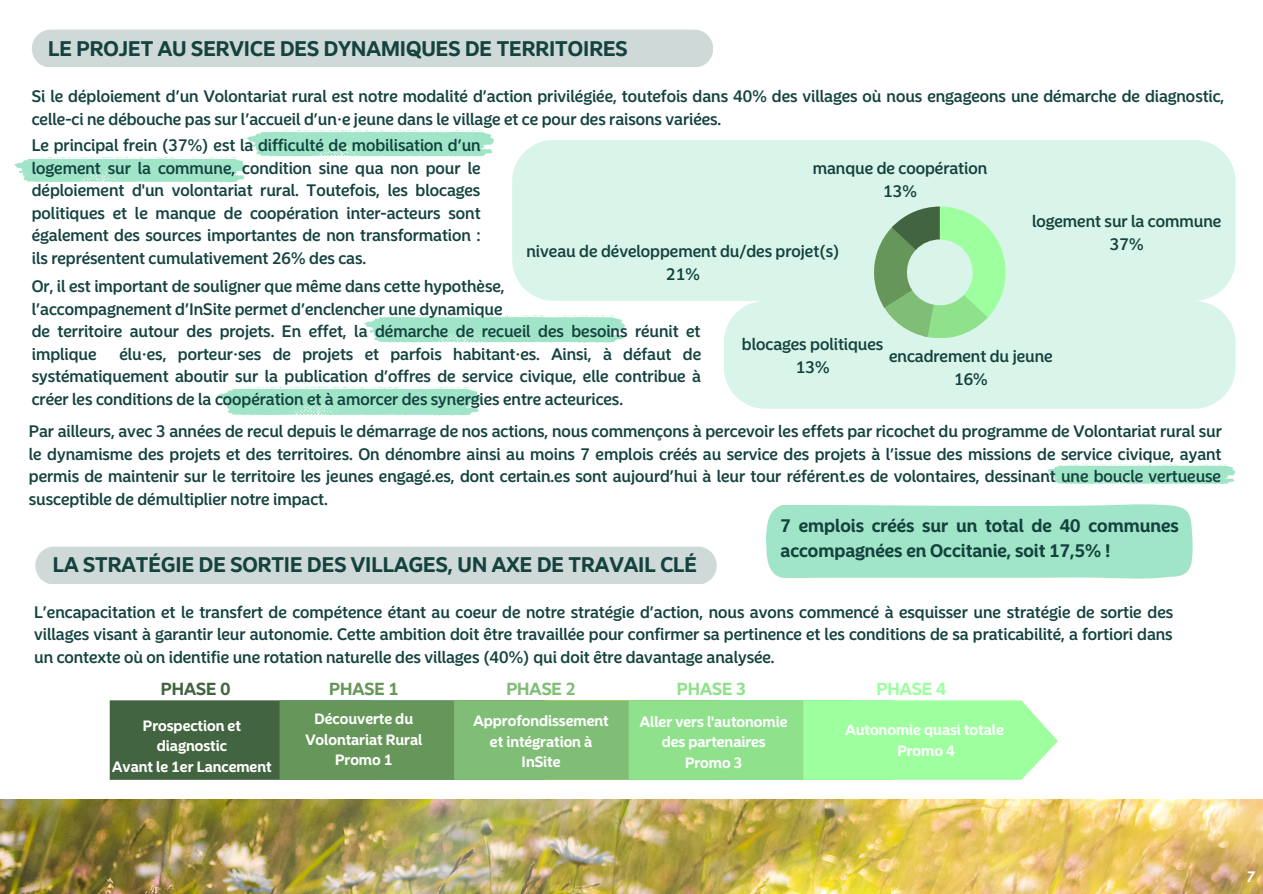
<style>
.page{position:relative;width:1263px;height:894px;background:#fff}
.page>*{position:absolute;margin:0;border:0;box-sizing:border-box;transform-origin:0 0}
.t1{font:700 21px "Nordea Sans Large Web";color:#13423f}
.t2{font:700 18px/24.8px "Nordea Sans Large Web";color:#13423f}
.t3{font:700 17.25px "Nordea Sans Large Web";color:#426440}
.t4{font:700 17.25px "Nordea Sans Large Web";color:#669659}
.t5{font:700 17.25px "Nordea Sans Large Web";color:#80bd77}
.t6{font:700 17.25px "Nordea Sans Large Web";color:#8fe18b}
.t7{font:700 17.25px "Nordea Sans Large Web";color:#9eff9f}
.t8{font:500 16.5px/22.5px "Nordea Sans Large Web";color:#13423f;text-align:justify}
.t9{font:italic 700 15px "Nordea Sans Large Web";color:#fff}
.t10{font:700 14.85px/20.4px "Nordea Sans Large Web";color:#fff;text-align:center}
</style>
<div class="page">
<img style="left:0;top:799px;width:1263px;height:94px">
<div style="left:512px;top:140px;width:724px;height:161px;background:#d9f4e8"></div>
<div style="left:724px;top:301px;width:511px;height:107px;background:#d9f4e8"></div>
<svg style="left:363px;top:315px;width:262px;height:28px;background:#b0e9d0"></svg>
<svg style="left:874px;top:206px;width:132px;height:132px;background:#a4d9a8"></svg>
<svg style="left:110px;top:700px;width:948px;height:79px;background:#7cbd77"></svg>
<div style="left:32px;top:30px;width:681px;height:37px;background:#cfd9d8"></div>
<svg style="left:14px;top:130px;width:480px;height:53px"></svg>
<svg style="left:217px;top:387px;width:264px;height:28px;background:#ade8cf"></svg>
<div style="left:35px;top:546px;width:681px;height:38px;background:#cfd9d8"></div>
<svg style="left:1048px;top:464px;width:187px;height:20px;background:#aee8d0"></svg>
<div style="left:766px;top:504px;width:427px;height:75px;background:#a1e5c8"></div>
<p class="t1" style="left:48px;top:36px;width:581px">LE PROJET AU SERVICE DES DYNAMIQUES DE TERRITOIRES</p>
<p class="t8" style="left:32px;top:85px;width:1194px">Si le déploiement d’un Volontariat rural est notre modalité d’action privilégiée, toutefois dans 40% des villages où nous engageons une démarche de diagnostic, celle-ci ne débouche pas sur l’accueil d’un·e jeune dans le village et ce pour des raisons variées.</p>
<p class="t8" style="left:32px;top:134px;width:450px">Le principal frein (37%) est la difficulté de mobilisation d’un logement sur la commune, condition sine qua non pour le déploiement d'un volontariat rural. Toutefois, les blocages politiques et le manque de coopération inter-acteurs sont également des sources importantes de non transformation : ils représentent cumulativement 26% des cas.</p>
<p class="t8" style="left:32px;top:275px;width:474px">Or, il est important de souligner que même dans cette hypothèse,</p>
<p class="t8" style="left:32px;top:297px;width:472px">l’accompagnement d’InSite permet d’enclencher une dynamique</p>
<p class="t8" style="left:32px;top:320px;width:670px">de territoire autour des projets. En effet, la démarche de recueil des besoins réunit et implique</p>
<p class="t8" style="left:813px;top:157px;width:176px">manque de coopération</p>
<p class="t8" style="left:883px;top:180px;width:35px">13%</p>
<p class="t8" style="left:1032px;top:210px;width:191px">logement sur la commune</p>
<p class="t8" style="left:1110px;top:233px;width:35px">37%</p>
<p class="t8" style="left:526px;top:240px;width:315px">niveau de développement du/des projet(s)</p>
<p class="t8" style="left:666px;top:263px;width:35px">21%</p>
<p class="t8" style="left:742px;top:332px;width:143px">blocages politiques</p>
<p class="t8" style="left:796px;top:355px;width:35px">13%</p>
<p class="t8" style="left:32px;top:342px;width:671px;text-indent:88px">élu·es, porteur·ses de projets et parfois habitant·es. Ainsi, à défaut de systématiquement aboutir sur la publication d’offres de service civique, elle contribue à créer les conditions de la coopération et à amorcer des synergies entre acteurices.</p>
<p class="t8" style="left:889px;top:345px;width:165px">encadrement du jeune</p>
<p class="t8" style="left:954px;top:368px;width:35px">16%</p>
<p class="t8" style="left:29px;top:420px;width:1194px">Par ailleurs, avec 3 années de recul depuis le démarrage de nos actions, nous commençons à percevoir les effets par ricochet du programme de Volontariat rural sur le dynamisme des projets et des territoires. On dénombre ainsi au moins 7 emplois créés au service des projets à l’issue des missions de service civique, ayant permis de maintenir sur le territoire les jeunes engagé.es, dont certain.es sont aujourd’hui à leur tour référent.es de volontaires, dessinant une boucle vertueuse susceptible de démultiplier notre impact.</p>
<p class="t2" style="left:781px;top:513px;width:399px">7 emplois créés sur un total de 40 communes accompagnées en Occitanie, soit 17,5% !</p>
<p class="t1" style="left:53px;top:552px;width:646px">LA STRATÉGIE DE SORTIE DES VILLAGES, UN AXE DE TRAVAIL CLÉ</p>
<p class="t8" style="left:34px;top:600px;width:1140px">L’encapacitation et le transfert de compétence étant au coeur de notre stratégie d’action, nous avons commencé à esquisser une stratégie de sortie des villages visant à garantir leur autonomie. Cette ambition doit être travaillée pour confirmer sa pertinence et les conditions de sa praticabilité, a fortiori dans un contexte où on identifie une rotation naturelle des villages (40%) qui doit être davantage analysée.</p>
<p class="t3" style="left:161px;top:678px;width:71px">PHASE 0</p>
<p class="t10" style="left:143px;top:715px;width:99px">Prospection et diagnostic</p>
<p class="t10" style="left:112px;top:756px;width:161px">Avant le 1er Lancement</p>
<p class="t4" style="left:329px;top:678px;width:71px">PHASE 1</p>
<p class="t5" style="left:506px;top:678px;width:71px">PHASE 2</p>
<p class="t6" style="left:677px;top:678px;width:71px">PHASE 3</p>
<p class="t7" style="left:877px;top:678px;width:71px">PHASE 4</p>
<p class="t10" style="left:305px;top:708px;width:118px">Découverte du<br>Volontariat Rural</p>
<p class="t10" style="left:335px;top:749px;width:59px">Promo 1</p>
<p class="t10" style="left:474px;top:710px;width:137px">Approfondissement et intégration à<br>InSite</p>
<p class="t10" style="left:640px;top:711px;width:149px">Aller vers l'autonomie des partenaires</p>
<p class="t10" style="left:845px;top:719px;width:160px">Autonomie quasi totale</p>
<p class="t10" style="left:897px;top:740px;width:59px">Promo 4</p>
<p class="t10" style="left:685px;top:752px;width:59px">Promo 3</p>
<p class="t9" style="left:1246px;top:867px;width:10px">7</p>
</div>
